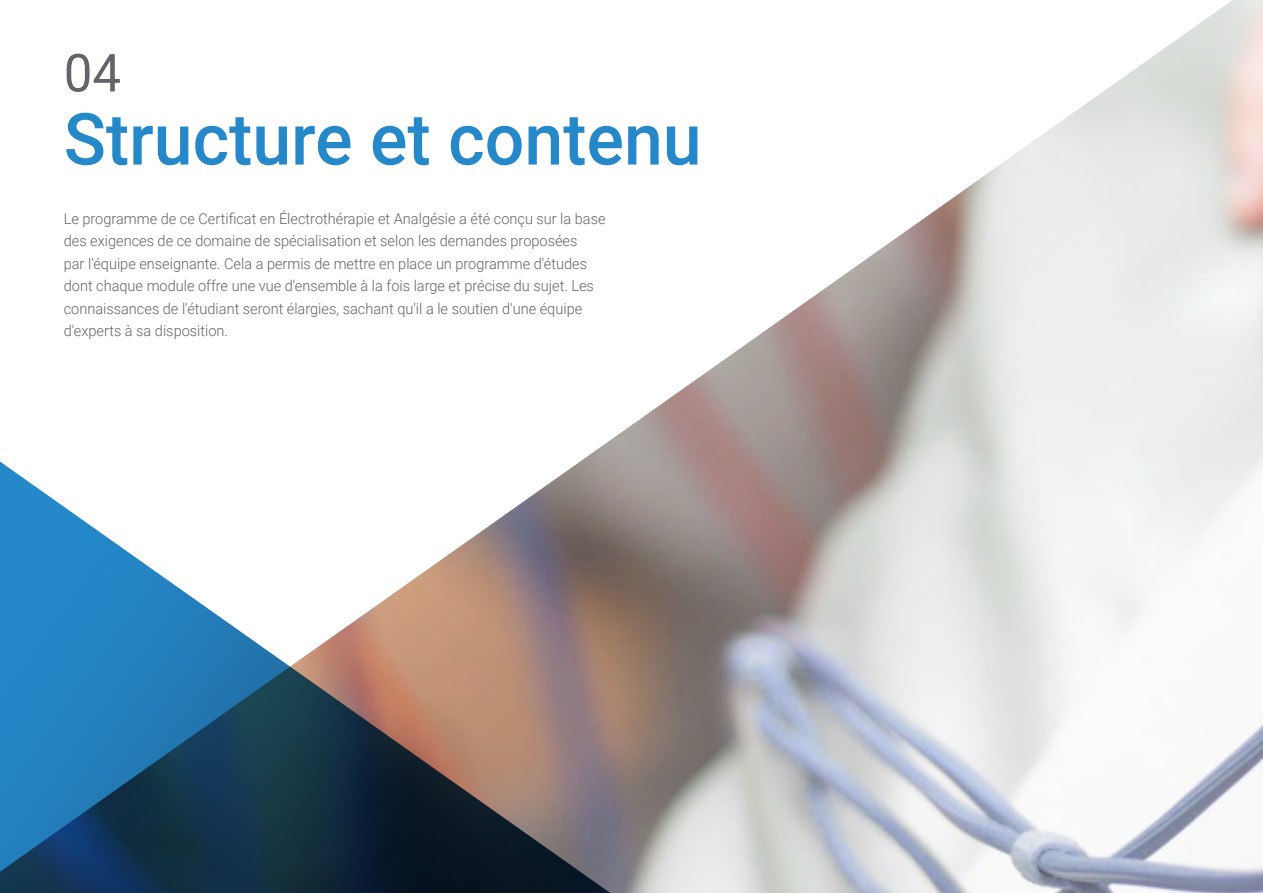
<style>
.page{position:relative;width:1263px;height:893px;background:#fff}
.page>*{position:absolute;margin:0;border:0;box-sizing:border-box;transform-origin:0 0}
.t1{font:500 72px "Roboto";color:#2488c9}
.t2{font:52.5px "Roboto";color:#61646a}
.t3{font:300 15px/22.5px "Roboto";color:#61646a}
</style>
<div class="page">
<img style="left:602px;top:0;width:661px;height:893px">
<svg style="left:0;top:446px;width:640px;height:447px"></svg>
<h2 class="t2" style="left:64px;top:36px;width:59px">04</h2>
<h1 class="t1" style="left:64px;top:89px;width:639px">Structure et contenu</h1>
<p class="t3" style="left:64px;top:207px;width:543px">Le programme de ce Certificat en Électrothérapie et Analgésie a été conçu sur la base des exigences de ce domaine de spécialisation et selon les demandes proposées<br>par l'équipe enseignante. Cela a permis de mettre en place un programme d'études dont chaque module offre une vue d'ensemble à la fois large et précise du sujet. Les connaissances de l'étudiant seront élargies, sachant qu'il a le soutien d'une équipe d'experts à sa disposition.</p>
</div>
